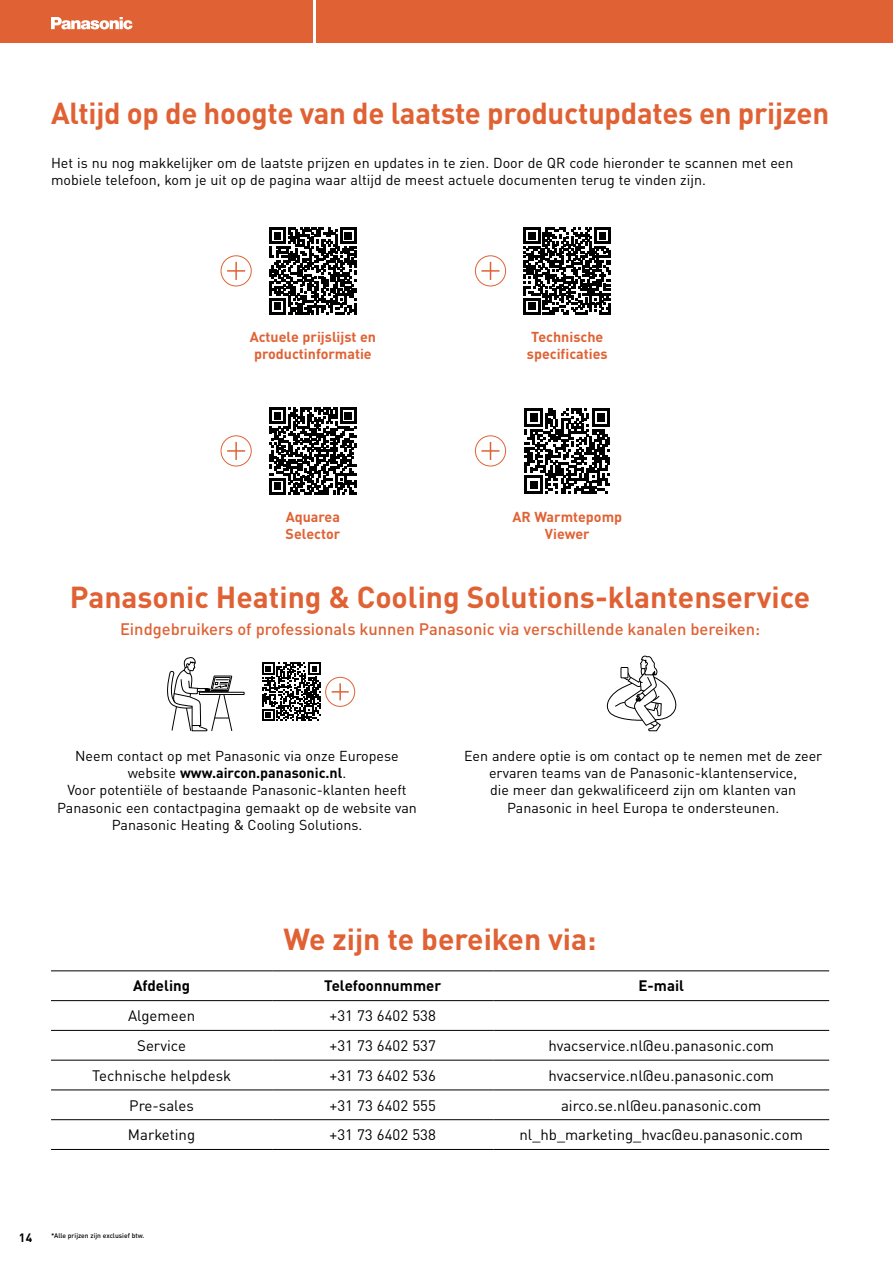
<style>
.page{position:relative;width:893px;height:1263px;background:#fff}
.page>*{position:absolute;margin:0;border:0;box-sizing:border-box;transform-origin:0 0}
.t1{font:700 30px "DIN Pro";letter-spacing:-.005em;color:#e06234}
.t2{font:500 16.5px "DIN Pro";color:#e06234}
.t3{font:15px "DIN Pro";color:#000}
.t4{font:700 15px "DIN Pro";color:#000}
.t5{font:14.25px/17.1px "DIN Pro";color:#000;text-align:center}
.t6{font:700 14.25px/17.1px "DIN Pro";color:#e06234;text-align:center}
.t7{font:700 12px "DIN Pro";color:#000}
.t8{font:500 6.75px "DIN Pro";color:#000}
.s1{font-weight:700}
</style>
<div class="page">
<hr style="left:51px;top:1060px;width:221px;height:1px;background:#000">
<hr style="left:51px;top:1090px;width:221px;height:1px;background:#000">
<hr style="left:51px;top:1119px;width:221px;height:1px;background:#000">
<hr style="left:51px;top:1149px;width:221px;height:1px;background:#000">
<hr style="left:51px;top:970px;width:221px;height:1px;background:#000">
<hr style="left:51px;top:1030px;width:221px;height:1px;background:#000">
<hr style="left:272px;top:1030px;width:221px;height:1px;background:#000">
<hr style="left:493px;top:1030px;width:336px;height:1px;background:#000">
<hr style="left:51px;top:1000px;width:221px;height:1px;background:#000">
<hr style="left:272px;top:1000px;width:221px;height:1px;background:#000">
<hr style="left:493px;top:1000px;width:336px;height:1px;background:#000">
<hr style="left:272px;top:1060px;width:221px;height:1px;background:#000">
<hr style="left:493px;top:1060px;width:336px;height:1px;background:#000">
<hr style="left:272px;top:1090px;width:221px;height:1px;background:#000">
<hr style="left:493px;top:1090px;width:336px;height:1px;background:#000">
<hr style="left:272px;top:1119px;width:221px;height:1px;background:#000">
<hr style="left:493px;top:1119px;width:336px;height:1px;background:#000">
<hr style="left:272px;top:1149px;width:221px;height:1px;background:#000">
<hr style="left:493px;top:1149px;width:336px;height:1px;background:#000">
<hr style="left:272px;top:970px;width:221px;height:1px;background:#000">
<hr style="left:493px;top:970px;width:336px;height:1px;background:#000">
<svg style="left:269px;top:407px;width:87px;height:87px"></svg>
<svg style="left:525px;top:408px;width:85px;height:85px"></svg>
<svg style="left:269px;top:227px;width:87px;height:87px"></svg>
<svg style="left:524px;top:227px;width:87px;height:87px"></svg>
<svg style="left:262px;top:663px;width:59px;height:58px"></svg>
<div style="left:199px;top:692px;width:45px;height:3px;border:1px solid #000"></div>
<svg style="left:167px;top:657px;width:66px;height:75px"></svg>
<svg style="left:606px;top:655px;width:71px;height:77px"></svg>
<div style="left:621px;top:667px;width:7px;height:11px;background:#fff"></div>
<div style="left:621px;top:667px;width:7px;height:11px;border:1px solid #000"></div>
<div style="left:0;top:0;width:313px;height:43px;background:#e06234"></div>
<div style="left:317px;top:0;width:576px;height:43px;background:#e06234"></div>
<svg style="left:51px;top:17px;width:81px;height:13px"></svg>
<div style="left:221px;top:435px;width:31px;height:31px;border:1px solid #e06234;border-radius:50%"></div>
<svg style="left:227px;top:442px;width:18px;height:18px"></svg>
<div style="left:475px;top:435px;width:31px;height:31px;border:1px solid #e06234;border-radius:50%"></div>
<svg style="left:481px;top:442px;width:19px;height:18px"></svg>
<div style="left:221px;top:255px;width:31px;height:31px;border:1px solid #e06234;border-radius:50%"></div>
<svg style="left:227px;top:262px;width:18px;height:18px"></svg>
<div style="left:475px;top:255px;width:31px;height:31px;border:1px solid #e06234;border-radius:50%"></div>
<svg style="left:481px;top:262px;width:19px;height:18px"></svg>
<div style="left:325px;top:677px;width:30px;height:30px;border:1px solid #e06234;border-radius:50%"></div>
<svg style="left:332px;top:683px;width:17px;height:17px"></svg>
<h1 class="t1" style="left:51px;top:90px;width:780px">Altijd op de hoogte van de laatste productupdates en prijzen</h1>
<p class="t5" style="left:51px;top:153px;width:744px;text-align:left">Het is nu nog makkelijker om de laatste prijzen en updates in te zien. Door de QR code hieronder te scannen met een mobiele telefoon, kom je uit op de pagina waar altijd de meest actuele documenten terug te vinden zijn.</p>
<p class="t6" style="left:250px;top:327px;width:128px">Actuele prijslijst en productinformatie</p>
<p class="t6" style="left:527px;top:327px;width:82px">Technische specificaties</p>
<p class="t6" style="left:286px;top:507px;width:56px;text-align:left">Aquarea<br>Selector</p>
<p class="t6" style="left:512px;top:507px;width:111px">AR Warmtepomp<br>Viewer</p>
<h1 class="t1" style="left:70px;top:574px;width:742px">Panasonic Heating &amp; Cooling Solutions-klantenservice</h1>
<p class="t2" style="left:120px;top:616px;width:642px">Eindgebruikers of professionals kunnen Panasonic via verschillende kanalen bereiken:</p>
<p class="t5" style="left:57px;top:747px;width:361px">Neem contact op met Panasonic via onze Europese website <span class="s1">www.aircon.panasonic.nl</span>.<br>Voor potentiële of bestaande Panasonic-klanten heeft Panasonic een contactpagina gemaakt op de website van Panasonic Heating &amp; Cooling Solutions.</p>
<p class="t5" style="left:464px;top:747px;width:360px">Een andere optie is om contact op te nemen met de zeer ervaren teams van de Panasonic-klantenservice,<br>die meer dan gekwalificeerd zijn om klanten van Panasonic in heel Europa te ondersteunen.</p>
<h1 class="t1" style="left:284px;top:916px;width:314px">We zijn te bereiken via:</h1>
<p class="t4" style="left:133px;top:974px;width:59px">Afdeling</p>
<p class="t4" style="left:324px;top:974px;width:119px">Telefoonnummer</p>
<p class="t4" style="left:638px;top:974px;width:47px">E-mail</p>
<p class="t3" style="left:128px;top:1004px;width:69px">Algemeen</p>
<p class="t3" style="left:330px;top:1004px;width:108px">+31 73 6402 538</p>
<p class="t3" style="left:137px;top:1034px;width:50px">Service</p>
<p class="t3" style="left:330px;top:1034px;width:108px">+31 73 6402 537</p>
<p class="t3" style="left:548px;top:1034px;width:227px">hvacservice.nl@eu.panasonic.com</p>
<p class="t3" style="left:92px;top:1064px;width:141px">Technische helpdesk</p>
<p class="t3" style="left:330px;top:1064px;width:108px">+31 73 6402 536</p>
<p class="t3" style="left:548px;top:1064px;width:227px">hvacservice.nl@eu.panasonic.com</p>
<p class="t3" style="left:129px;top:1094px;width:66px">Pre-sales</p>
<p class="t3" style="left:330px;top:1094px;width:108px">+31 73 6402 555</p>
<p class="t3" style="left:561px;top:1094px;width:202px">airco.se.nl@eu.panasonic.com</p>
<p class="t3" style="left:128px;top:1123px;width:69px">Marketing</p>
<p class="t3" style="left:330px;top:1123px;width:108px">+31 73 6402 538</p>
<p class="t3" style="left:519px;top:1123px;width:285px">nl_hb_marketing_hvac@eu.panasonic.com</p>
<p class="t7" style="left:19px;top:1229px;width:15px">14</p>
<p class="t8" style="left:51px;top:1231px;width:95px">*Alle prijzen zijn exclusief btw.</p>
</div>
